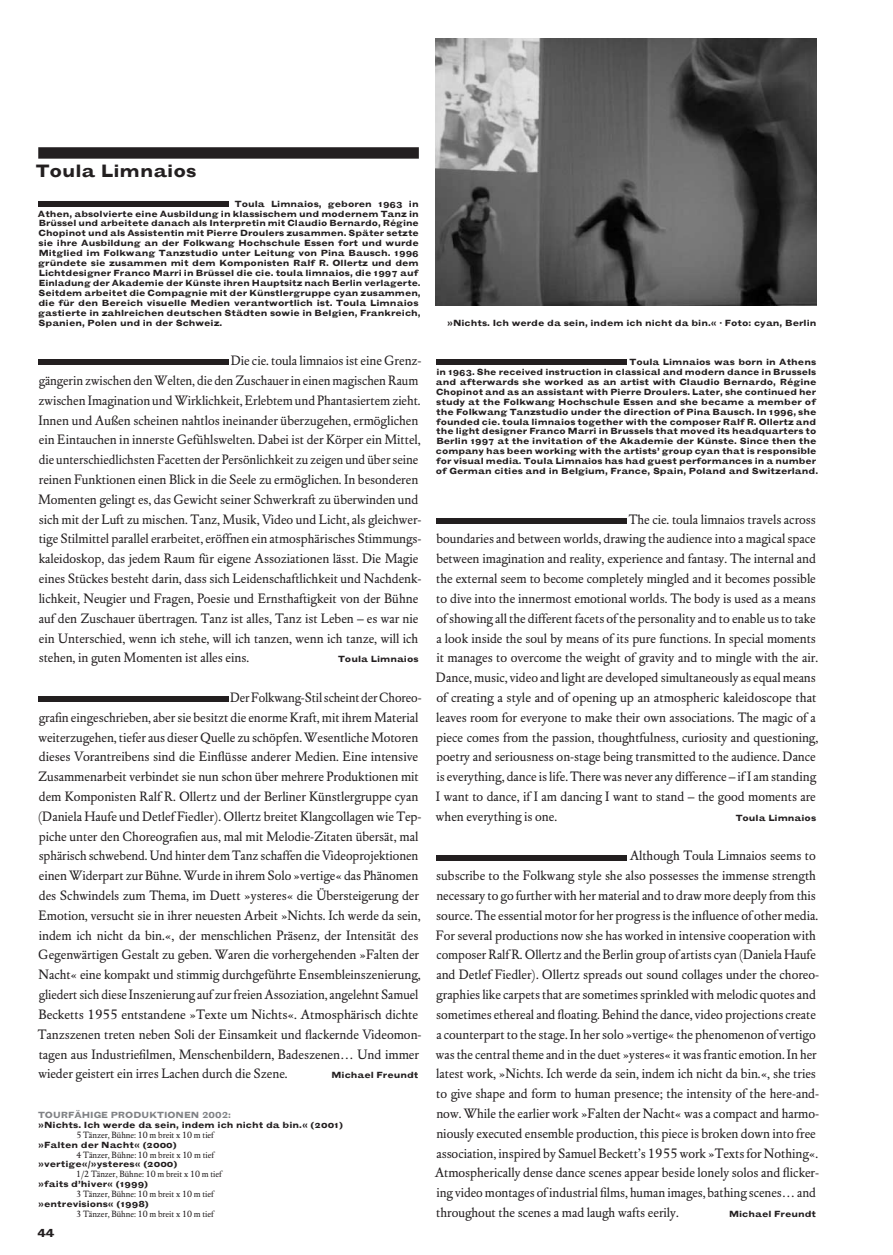
<style>
.page{position:relative;width:893px;height:1255px;background:#fff}
.page>*{position:absolute;margin:0;border:0;box-sizing:border-box;transform-origin:0 0}
.t1{font:18px "Grotesque Hundling Bold Extended BCE";color:#231f20}
.t2{font:13.5px/19.8px "DTL Elzevir T Book CE";color:#231f20}
.t3{font:12px "Grotesque Hundling Bold Extended B Mono";color:#231f20}
.t4{font:9px/9.9px "Grotesque Hundling Bold Extended DCE";color:#231f20}
.t5{font:9px "DTL Elzevir T Book";color:#231f20}
.t6{font:9px "Grotesque Hundling Bold Extended D";color:#231f20}
.t7{font:9px "Grotesque Hundling Bold Extended B";color:#808285}
</style>
<div class="page">
<img style="left:436px;top:38px;width:380px;height:268px">
<div style="left:38px;top:147px;width:381px;height:12px;background:#231f20"></div>
<div style="left:38px;top:201px;width:191px;height:6px;background:#231f20"></div>
<div style="left:38px;top:359px;width:191px;height:6px;background:#231f20"></div>
<div style="left:38px;top:696px;width:191px;height:6px;background:#231f20"></div>
<div style="left:436px;top:359px;width:190px;height:6px;background:#231f20"></div>
<div style="left:436px;top:518px;width:190px;height:5px;background:#231f20"></div>
<div style="left:436px;top:854px;width:190px;height:6px;background:#231f20"></div>
<p class="t1" style="left:36px;top:160px;width:162px">Toula Limnaios</p>
<p class="t4" style="left:38px;top:199px;width:384px;text-indent:197px">Toula Limnaios, geboren 1963 in Athen, absolvierte eine Ausbildung in klassischem und modernem Tanz in Brüssel und arbeitete danach als Interpretin mit Claudio Bernardo, Régine Chopinot und als Assistentin mit Pierre Droulers zusammen. Später setzte sie ihre Ausbildung an der Folkwang Hochschule Essen fort und wurde Mitglied im Folkwang Tanzstudio unter Leitung von Pina Bausch. 1996 gründete sie zusammen mit dem Komponisten Ralf R. Ollertz und dem Lichtdesigner Franco Marri in Brüssel die cie. toula limnaios, die 1997 auf Einladung der Akademie der Künste ihren Hauptsitz nach Berlin verlagerte.<br>Seitdem arbeitet die Compagnie mit der Künstlergruppe cyan zusammen, die für den Bereich visuelle Medien verantwortlich ist. Toula Limnaios gastierte in zahlreichen deutschen Städten sowie in Belgien, Frankreich, Spanien, Polen und in der Schweiz.</p>
<p class="t2" style="left:38px;top:350px;width:385px;text-indent:193px">Die cie. toula limnaios ist eine Grenz&shy;gängerin zwischen den Welten, die den Zuschauer in einen magischen Raum zwischen Imagination und Wirklichkeit, Erlebtem und Phantasiertem zieht.<br>Innen und Außen scheinen nahtlos ineinander überzugehen, ermöglichen ein Eintauchen in innerste Gefühlswelten. Dabei ist der Körper ein Mittel, die unterschiedlichsten Facetten der Persönlichkeit zu zeigen und über seine reinen Funktionen einen Blick in die Seele zu ermöglichen. In besonderen Momenten gelingt es, das Gewicht seiner Schwerkraft zu überwinden und sich mit der Luft zu mischen. Tanz, Musik, Video und Licht, als gleichwer&shy;tige Stilmittel parallel erarbeitet, eröffnen ein atmosphärisches Stimmungs&shy;kaleidoskop, das jedem Raum für eigene Assoziationen lässt. Die Magie eines Stückes besteht darin, dass sich Leidenschaftlichkeit und Nachdenk&shy;lichkeit, Neugier und Fragen, Poesie und Ernsthaftigkeit von der Bühne auf den Zuschauer übertragen. Tanz ist alles, Tanz ist Leben – es war nie ein Unterschied, wenn ich stehe, will ich tanzen, wenn ich tanze, will ich stehen, in guten Momenten ist alles eins.</p>
<p class="t4" style="left:338px;top:654px;width:82px">Toula Limnaios</p>
<p class="t2" style="left:38px;top:687px;width:385px;text-indent:192px">Der Folkwang-Stil scheint der Choreo&shy;grafin eingeschrieben, aber sie besitzt die enorme Kraft, mit ihrem Material weiterzugehen, tiefer aus dieser Quelle zu schöpfen. Wesentliche Motoren dieses Vorantreibens sind die Einflüsse anderer Medien. Eine intensive Zusammenarbeit verbindet sie nun schon über mehrere Produktionen mit dem Komponisten Ralf R. Ollertz und der Berliner Künstlergruppe cyan (Daniela Haufe und Detlef Fiedler). Ollertz breitet Klangcollagen wie Tep&shy;piche unter den Choreografien aus, mal mit Melodie-Zitaten übersät, mal sphärisch schwebend. Und hinter dem Tanz schaffen die Videoprojektionen einen Widerpart zur Bühne. Wurde in ihrem Solo »vertige« das Phänomen des Schwindels zum Thema, im Duett »ysteres« die Übersteigerung der Emotion, versucht sie in ihrer neuesten Arbeit »Nichts. Ich werde da sein, indem ich nicht da bin.«, der menschlichen Präsenz, der Intensität des Gegenwärtigen Gestalt zu geben. Waren die vorhergehenden »Falten der Nacht« eine kompakt und stimmig durchgeführte Ensembleinszenierung, gliedert sich diese Inszenierung auf zur freien Assoziation, angelehnt Samuel Becketts 1955 entstandene »Texte um Nichts«. Atmosphärisch dichte Tanzszenen treten neben Soli der Einsamkeit und flackernde Videomon&shy;tagen aus Industriefilmen, Menschenbildern, Badeszenen… Und immer wieder geistert ein irres Lachen durch die Szene.</p>
<p class="t4" style="left:332px;top:1070px;width:88px">Michael Freundt</p>
<p class="t7" style="left:38px;top:1109px;width:194px">TOURFÄHIGE PRODUKTIONEN 2002:</p>
<p class="t6" style="left:38px;top:1119px;width:306px">»Nichts. Ich werde da sein, indem ich nicht da bin.« (2001)</p>
<p class="t5" style="left:76px;top:1129px;width:139px">5 Tänzer, Bühne: 10 m breit x 10 m tief</p>
<p class="t6" style="left:38px;top:1139px;width:140px">»Falten der Nacht« (2000)</p>
<p class="t5" style="left:77px;top:1149px;width:139px">4 Tänzer, Bühne: 10 m breit x 10 m tief</p>
<p class="t6" style="left:38px;top:1158px;width:141px">»vertige«/»ysteres« (2000)</p>
<p class="t5" style="left:76px;top:1168px;width:147px">1/2 Tänzer, Bühne: 10 m breit x 10 m tief</p>
<p class="t6" style="left:38px;top:1178px;width:111px">»faits d’hiver« (1999)</p>
<p class="t5" style="left:76px;top:1188px;width:139px">3 Tänzer, Bühne: 10 m breit x 10 m tief</p>
<p class="t6" style="left:38px;top:1198px;width:112px">»entrevisions« (1998)</p>
<p class="t5" style="left:76px;top:1208px;width:139px">3 Tänzer, Bühne: 10 m breit x 10 m tief</p>
<p class="t3" style="left:38px;top:1225px;width:18px">44</p>
<p class="t4" style="left:447px;top:317px;width:371px">»Nichts. Ich werde da sein, indem ich nicht da bin.« · Foto: cyan, Berlin</p>
<p class="t4" style="left:436px;top:357px;width:384px;text-indent:194px">Toula Limnaios was born in Athens in 1963. She received instruction in classical and modern dance in Brussels and afterwards she worked as an artist with Claudio Bernardo, Régine Chopinot and as an assistant with Pierre Droulers. Later, she continued her study at the Folkwang Hochschule Essen and she became a member of the Folkwang Tanzstudio under the direction of Pina Bausch. In 1996, she founded cie. toula limnaios together with the composer Ralf R. Ollertz and the light designer Franco Marri in Brussels that moved its headquarters to Berlin 1997 at the invitation of the Akademie der Künste. Since then the company has been working with the artists’ group cyan that is responsible for visual media. Toula Limnaios has had guest performances in a number of German cities and in Belgium, France, Spain, Poland and Switzerland.</p>
<p class="t2" style="left:436px;top:509px;width:384px;text-indent:193px">The cie. toula limnaios travels across boundaries and between worlds, drawing the audience into a magical space between imagination and reality, experience and fantasy. The internal and the external seem to become completely mingled and it becomes possible to dive into the innermost emotional worlds. The body is used as a means of showing all the different facets of the personality and to enable us to take a look inside the soul by means of its pure functions. In special moments it manages to overcome the weight of gravity and to mingle with the air.<br>Dance, music, video and light are developed simultaneously as equal means of creating a style and of opening up an atmospheric kaleidoscope that leaves room for everyone to make their own associations. The magic of a piece comes from the passion, thoughtfulness, curiosity and questioning, poetry and seriousness on-stage being transmitted to the audience. Dance is everything, dance is life. There was never any difference – if I am standing I want to dance, if I am dancing I want to stand – the good moments are when everything is one.</p>
<p class="t4" style="left:736px;top:812px;width:82px">Toula Limnaios</p>
<p class="t2" style="left:435px;top:845px;width:386px;text-indent:195px">Although Toula Limnaios seems to subscribe to the Folkwang style she also possesses the immense strength necessary to go further with her material and to draw more deeply from this source. The essential motor for her progress is the influence of other media.<br>For several productions now she has worked in intensive cooperation with composer Ralf R. Ollertz and the Berlin group of artists cyan (Daniela Haufe and Detlef Fiedler). Ollertz spreads out sound collages under the choreo&shy;graphies like carpets that are sometimes sprinkled with melodic quotes and sometimes ethereal and floating. Behind the dance, video projections create a counterpart to the stage. In her solo »vertige« the phenomenon of vertigo was the central theme and in the duet »ysteres« it was frantic emotion. In her latest work, »Nichts. Ich werde da sein, indem ich nicht da bin.«, she tries to give shape and form to human presence; the intensity of the here-and&shy;now. While the earlier work »Falten der Nacht« was a compact and harmo&shy;niously executed ensemble production, this piece is broken down into free association, inspired by Samuel Beckett’s 1955 work »Texts for Nothing«.<br>Atmospherically dense dance scenes appear beside lonely solos and flicker&shy;ing video montages of industrial films, human images, bathing scenes… and throughout the scenes a mad laugh wafts eerily.</p>
<p class="t4" style="left:729px;top:1208px;width:88px">Michael Freundt</p>
</div>
